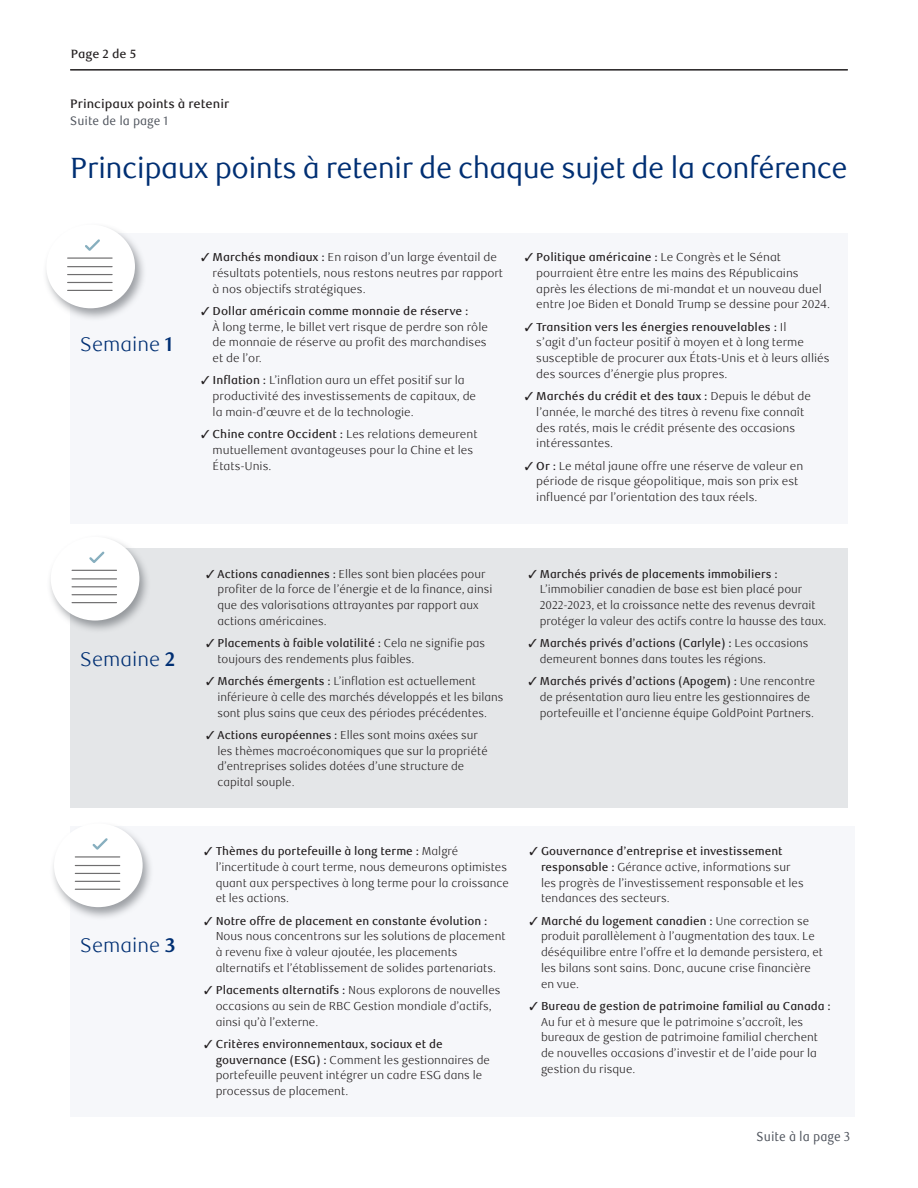
<style>
.page{position:relative;width:918px;height:1188px;background:#fff}
.page>*{position:absolute;margin:0;border:0;box-sizing:border-box;transform-origin:0 0}
._1-Main_Title{font:29.25px "RBC Text";letter-spacing:-.02em;color:#002f73}
._5-Body_Copy{font:300 19.8px "RBC Text";color:#002f73}
._12-Disclaimer{font:13.05px "RBC Text Cond";color:#4e535c;scale:.95 1}
._5-Body_Copy-2{font:500 12.3px "RBC Text";color:#231f20}
._5-Body_Copy-3{font:12.3px "RBC Text Cond";color:#4e535c}
._14-Page_number{font:500 12px "RBC Text";color:#231f20}
._5-Body_Copy-4{font:300 11.55px/15.8px "RBC Text";color:#231f20}
._5-Body_Copy-5{font:300 11.55px/15.8px "RBC Text";color:#231f20;scale:.96 1}
.s1{font-weight:700}
.s2{font-weight:500}
</style>
<div class="page">
<div style="left:70px;top:826px;width:784px;height:291px;background:#f6f7fa"></div>
<div style="left:70px;top:548px;width:778px;height:259px;background:#e4e6e8"></div>
<div style="left:70px;top:233px;width:778px;height:291px;background:#f6f7fa"></div>
<hr style="left:70px;top:70px;width:778px;height:1px;background:#231f20">
<hr style="left:70px;top:69px;width:778px;height:1px;background:#231f20">
<div style="left:42px;top:222px;width:104px;height:100px;background:#4a4f55;opacity:.52"></div>
<div style="left:46px;top:225px;width:89px;height:83px;background:#fff;border-radius:50%"></div>
<svg style="left:85px;top:239px;width:15px;height:12px"></svg>
<hr style="left:68px;top:257px;width:44px;height:2px;background:#6f6e6f">
<hr style="left:68px;top:266px;width:44px;height:1px;background:#6f6e6f">
<hr style="left:68px;top:274px;width:44px;height:1px;background:#6f6e6f">
<hr style="left:68px;top:282px;width:44px;height:1px;background:#6f6e6f">
<hr style="left:68px;top:290px;width:44px;height:1px;background:#6f6e6f">
<div style="left:46px;top:534px;width:105px;height:100px;background:#4a4f55;opacity:.52"></div>
<div style="left:51px;top:537px;width:88px;height:84px;background:#fff;border-radius:50%"></div>
<svg style="left:89px;top:551px;width:16px;height:12px"></svg>
<hr style="left:72px;top:570px;width:45px;height:1px;background:#6f6e6f">
<hr style="left:72px;top:578px;width:45px;height:1px;background:#6f6e6f">
<hr style="left:72px;top:586px;width:45px;height:1px;background:#6f6e6f">
<hr style="left:72px;top:594px;width:45px;height:1px;background:#6f6e6f">
<hr style="left:72px;top:602px;width:45px;height:1px;background:#6f6e6f">
<div style="left:49px;top:821px;width:105px;height:100px;background:#4a4f55;opacity:.52"></div>
<div style="left:54px;top:823px;width:89px;height:84px;background:#fff;border-radius:50%"></div>
<svg style="left:92px;top:838px;width:16px;height:12px"></svg>
<hr style="left:75px;top:856px;width:45px;height:2px;background:#6f6e6f">
<hr style="left:75px;top:865px;width:45px;height:1px;background:#6f6e6f">
<hr style="left:75px;top:873px;width:45px;height:1px;background:#6f6e6f">
<hr style="left:75px;top:881px;width:45px;height:1px;background:#6f6e6f">
<hr style="left:75px;top:889px;width:45px;height:1px;background:#6f6e6f">
<p class="_14-Page_number" style="left:71px;top:47px;width:67px">Page 2 de 5</p>
<p class="_5-Body_Copy-2" style="left:70px;top:96px;width:161px">Principaux points à retenir</p>
<p class="_5-Body_Copy-3" style="left:70px;top:114px;width:100px">Suite de la page 1</p>
<p class="_1-Main_Title" style="left:70px;top:150px;width:779px">Principaux points à retenir de chaque sujet de la conférence</p>
<p class="_5-Body_Copy" style="left:80px;top:333px;width:95px">Semaine <span class="s1">1</span></p>
<p class="_5-Body_Copy" style="left:80px;top:647px;width:97px">Semaine <span class="s1">2</span></p>
<p class="_5-Body_Copy" style="left:80px;top:933px;width:97px">Semaine <span class="s1">3</span></p>
<p class="_5-Body_Copy-4" style="left:213px;top:250px;width:292px;text-indent:-11px">✓ <span class="s2">Marchés mondiaux :</span> En raison d’un large éventail de résultats potentiels, nous restons neutres par rapport à nos objectifs stratégiques.</p>
<p class="_5-Body_Copy-4" style="left:213px;top:303px;width:277px;text-indent:-11px">✓ <span class="s2">Dollar américain comme monnaie de réserve :<br></span>À long terme, le billet vert risque de perdre son rôle de monnaie de réserve au profit des marchandises et de l’or.</p>
<p class="_5-Body_Copy-4" style="left:213px;top:373px;width:265px;text-indent:-11px">✓ <span class="s2">Inflation :</span> L’inflation aura un effet positif sur la productivité des investissements de capitaux, de la main-d’œuvre et de la technologie.</p>
<p class="_5-Body_Copy-4" style="left:213px;top:427px;width:267px;text-indent:-11px">✓ <span class="s2">Chine contre Occident :</span> Les relations demeurent mutuellement avantageuses pour la Chine et les<br>États-Unis.</p>
<p class="_5-Body_Copy-4" style="left:536px;top:250px;width:295px;text-indent:-11px">✓ <span class="s2">Politique américaine :</span> Le Congrès et le Sénat pourraient être entre les mains des Républicains après les élections de mi-mandat et un nouveau duel entre Joe Biden et Donald Trump se dessine pour 2024.</p>
<p class="_5-Body_Copy-4" style="left:536px;top:319px;width:295px;text-indent:-11px">✓ <span class="s2">Transition vers les énergies renouvelables :</span> Il<br>s’agit d’un facteur positif à moyen et à long terme susceptible de procurer aux États-Unis et à leurs alliés des sources d’énergie plus propres.</p>
<p class="_5-Body_Copy-4" style="left:536px;top:389px;width:276px;text-indent:-11px">✓ <span class="s2">Marchés du crédit et des taux :</span> Depuis le début de l’année, le marché des titres à revenu fixe connaît des ratés, mais le crédit présente des occasions intéressantes.</p>
<p class="_5-Body_Copy-4" style="left:536px;top:458px;width:269px;text-indent:-11px">✓ <span class="s2">Or :</span> Le métal jaune offre une réserve de valeur en période de risque géopolitique, mais son prix est influencé par l’orientation des taux réels.</p>
<p class="_5-Body_Copy-5" style="left:218px;top:566px;width:288px;text-indent:-11px">✓ <span class="s2">Actions canadiennes :</span> Elles sont bien placées pour profiter de la force de l’énergie et de la finance, ainsi que des valorisations attrayantes par rapport aux actions américaines.</p>
<p class="_5-Body_Copy-5" style="left:217px;top:636px;width:280px;text-indent:-11px">✓ <span class="s2">Placements à faible volatilité :</span> Cela ne signifie pas toujours des rendements plus faibles.</p>
<p class="_5-Body_Copy-5" style="left:217px;top:674px;width:299px;text-indent:-11px">✓ <span class="s2">Marchés émergents :</span> L’inflation est actuellement inférieure à celle des marchés développés et les bilans sont plus sains que ceux des périodes précédentes.</p>
<p class="_5-Body_Copy-5" style="left:217px;top:727px;width:283px;text-indent:-11px">✓ <span class="s2">Actions européennes :</span> Elles sont moins axées sur les thèmes macroéconomiques que sur la propriété d’entreprises solides dotées d’une structure de capital souple.</p>
<p class="_5-Body_Copy-5" style="left:540px;top:566px;width:300px;text-indent:-11px">✓ <span class="s2">Marchés privés de placements immobiliers :<br></span>L’immobilier canadien de base est bien placé pour 2022-2023, et la croissance nette des revenus devrait protéger la valeur des actifs contre la hausse des taux.</p>
<p class="_5-Body_Copy-5" style="left:540px;top:636px;width:281px;text-indent:-11px">✓ <span class="s2">Marchés privés d’actions (Carlyle) :</span> Les occasions demeurent bonnes dans toutes les régions.</p>
<p class="_5-Body_Copy-5" style="left:540px;top:674px;width:289px;text-indent:-11px">✓ <span class="s2">Marchés privés d’actions (Apogem) :</span> Une rencontre de présentation aura lieu entre les gestionnaires de portefeuille et l’ancienne équipe GoldPoint Partners.</p>
<p class="_5-Body_Copy-4" style="left:216px;top:844px;width:295px;text-indent:-11px">✓ <span class="s2">Thèmes du portefeuille à long terme :</span> Malgré l’incertitude à court terme, nous demeurons optimistes quant aux perspectives à long terme pour la croissance et les actions.</p>
<p class="_5-Body_Copy-4" style="left:216px;top:913px;width:291px;text-indent:-11px">✓ <span class="s2">Notre offre de placement en constante évolution :<br></span>Nous nous concentrons sur les solutions de placement à revenu fixe à valeur ajoutée, les placements alternatifs et l’établissement de solides partenariats.</p>
<p class="_5-Body_Copy-4" style="left:216px;top:983px;width:286px;text-indent:-11px">✓ <span class="s2">Placements alternatifs :</span> Nous explorons de nouvelles occasions au sein de RBC Gestion mondiale d’actifs, ainsi qu’à l’externe.</p>
<p class="_5-Body_Copy-4" style="left:216px;top:1036px;width:276px;text-indent:-11px">✓ <span class="s2">Critères environnementaux, sociaux et de gouvernance (ESG) :</span> Comment les gestionnaires de portefeuille peuvent intégrer un cadre ESG dans le processus de placement.</p>
<p class="_5-Body_Copy-4" style="left:541px;top:844px;width:264px;text-indent:-11px">✓ <span class="s2">Gouvernance d’entreprise et investissement responsable :</span> Gérance active, informations sur les progrès de l’investissement responsable et les tendances des secteurs.</p>
<p class="_5-Body_Copy-4" style="left:541px;top:913px;width:283px;text-indent:-11px">✓ <span class="s2">Marché du logement canadien :</span> Une correction se produit parallèlement à l’augmentation des taux. Le déséquilibre entre l’offre et la demande persistera, et les bilans sont sains. Donc, aucune crise financière en vue.</p>
<p class="_5-Body_Copy-4" style="left:541px;top:998px;width:291px;text-indent:-11px">✓ <span class="s2">Bureau de gestion de patrimoine familial au Canada :<br></span>Au fur et à mesure que le patrimoine s’accroît, les bureaux de gestion de patrimoine familial cherchent de nouvelles occasions d’investir et de l’aide pour la gestion du risque.</p>
<p class="_12-Disclaimer" style="left:757px;top:1129px;width:100px">Suite à la page 3</p>
</div>
